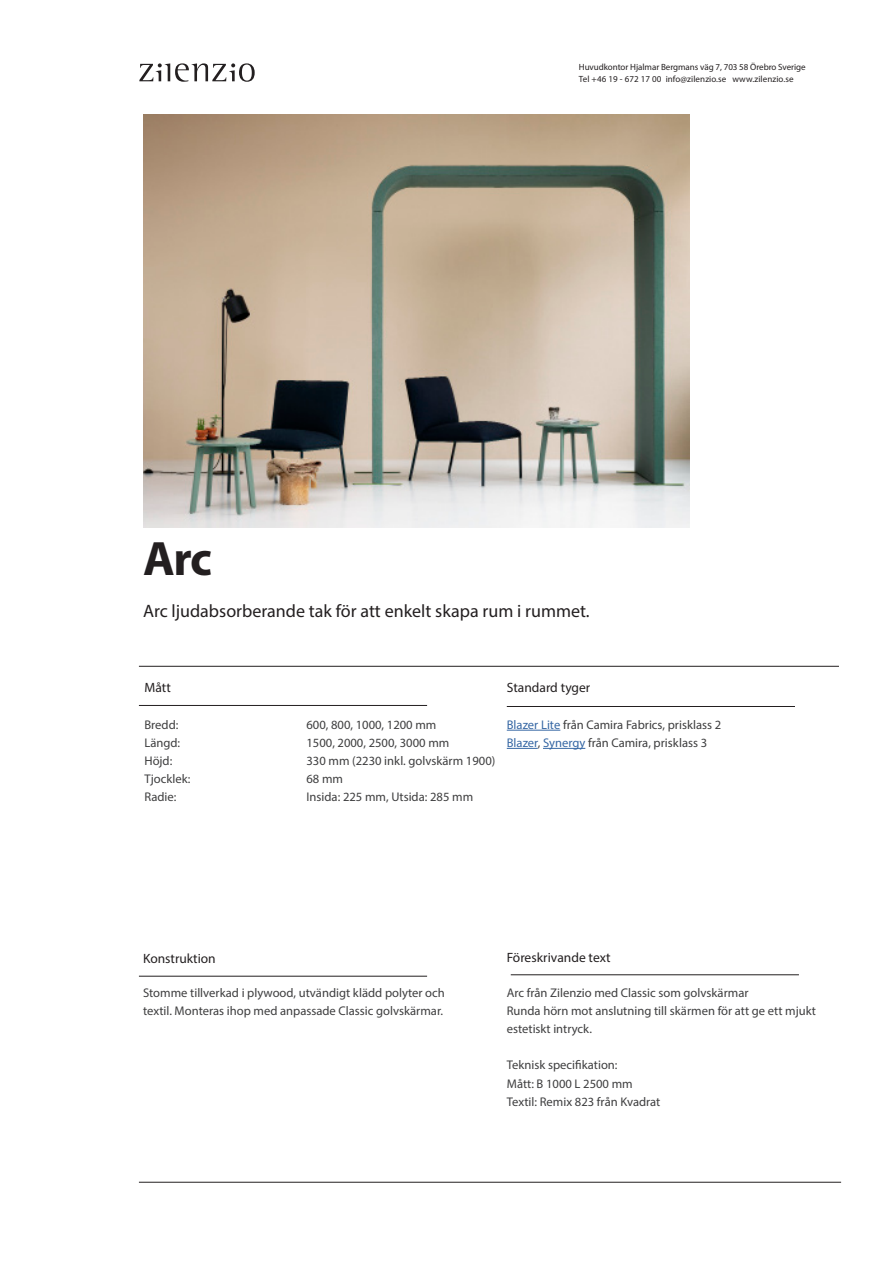
<style>
.page{position:relative;width:893px;height:1263px;background:#fff}
.page>*{position:absolute;margin:0;border:0;box-sizing:border-box;transform-origin:0 0}
.t1{font:700 48.45px "Myriad Pro";color:#231f20}
.t2{font:18px "Myriad Pro";color:#231f20}
.category_title{font:13.5px "Myriad Pro";color:#231f20}
.t3{font:12.6px/18.1px "Myriad Pro";color:#3e3e3f}
.t4{font:9px "Myriad Pro";letter-spacing:-.005em;color:#231f20}
.s1{color:#3667a4}
</style>
<div class="page">
<hr style="left:507px;top:730px;width:53px;height:1px;background:#3667a4">
<hr style="left:507px;top:748px;width:31px;height:1px;background:#3667a4">
<hr style="left:543px;top:748px;width:42px;height:1px;background:#3667a4">
<hr style="left:139px;top:705px;width:288px;height:1px;background:#231f20">
<hr style="left:139px;top:976px;width:288px;height:1px;background:#231f20">
<hr style="left:507px;top:706px;width:288px;height:1px;background:#231f20">
<hr style="left:511px;top:974px;width:288px;height:1px;background:#231f20">
<hr style="left:139px;top:1182px;width:702px;height:1px;background:#231f20">
<hr style="left:139px;top:666px;width:700px;height:1px;background:#231f20">
<svg style="left:139px;top:63px;width:116px;height:19px"></svg>
<img style="left:144px;top:114px;width:545px;height:414px">
<p class="t1" style="left:143px;top:527px;width:71px">Arc</p>
<p class="t4" style="left:579px;top:62px;width:228px">Huvudkontor Hjalmar Bergmans väg 7, 703 58 Örebro Sverige</p>
<p class="t4" style="left:579px;top:74px;width:216px">Tel +46 19 - 672 17 00 info@zilenzio.se www.zilenzio.se</p>
<p class="t2" style="left:143px;top:600px;width:448px">Arc ljudabsorberande tak för att enkelt skapa rum i rummet.</p>
<p class="category_title" style="left:145px;top:679px;width:28px">Mått</p>
<p class="category_title" style="left:507px;top:679px;width:85px">Standard tyger</p>
<p class="t3" style="left:144px;top:715px;width:35px">Bredd:</p>
<p class="t3" style="left:306px;top:715px;width:131px">600, 800, 1000, 1200 mm</p>
<p class="t3" style="left:144px;top:733px;width:37px">Längd:</p>
<p class="t3" style="left:306px;top:733px;width:144px">1500, 2000, 2500, 3000 mm</p>
<p class="t3" style="left:144px;top:751px;width:29px">Höjd:</p>
<p class="t3" style="left:306px;top:751px;width:190px">330 mm (2230 inkl. golvskärm 1900)</p>
<p class="t3" style="left:144px;top:770px;width:47px">Tjocklek:</p>
<p class="t3" style="left:306px;top:770px;width:38px">68 mm</p>
<p class="t3" style="left:144px;top:788px;width:33px">Radie:</p>
<p class="t3" style="left:306px;top:788px;width:168px">Insida: 225 mm, Utsida: 285 mm</p>
<p class="t3" style="left:507px;top:715px;width:216px"><span class="s1">Blazer Lite</span> från Camira Fabrics, prisklass 2</p>
<p class="t3" style="left:507px;top:734px;width:202px"><span class="s1">Blazer</span>, <span class="s1">Synergy</span> från Camira, prisklass 3</p>
<p class="category_title" style="left:143px;top:950px;width:74px">Konstruktion</p>
<p class="category_title" style="left:507px;top:949px;width:105px">Föreskrivande text</p>
<p class="t3" style="left:507px;top:983px;width:243px">Arc från Zilenzio med Classic som golvskärmar</p>
<p class="t3" style="left:507px;top:1001px;width:311px">Runda hörn mot anslutning till skärmen för att ge ett mjukt estetiskt intryck.</p>
<p class="t3" style="left:507px;top:1056px;width:112px">Teknisk specifikation:</p>
<p class="t3" style="left:507px;top:1074px;width:127px">Mått: B 1000 L 2500 mm</p>
<p class="t3" style="left:507px;top:1092px;width:155px">Textil: Remix 823 från Kvadrat</p>
<p class="t3" style="left:143px;top:983px;width:303px">Stomme tillverkad i plywood, utvändigt klädd polyter och textil. Monteras ihop med anpassade Classic golvskärmar.</p>
</div>
